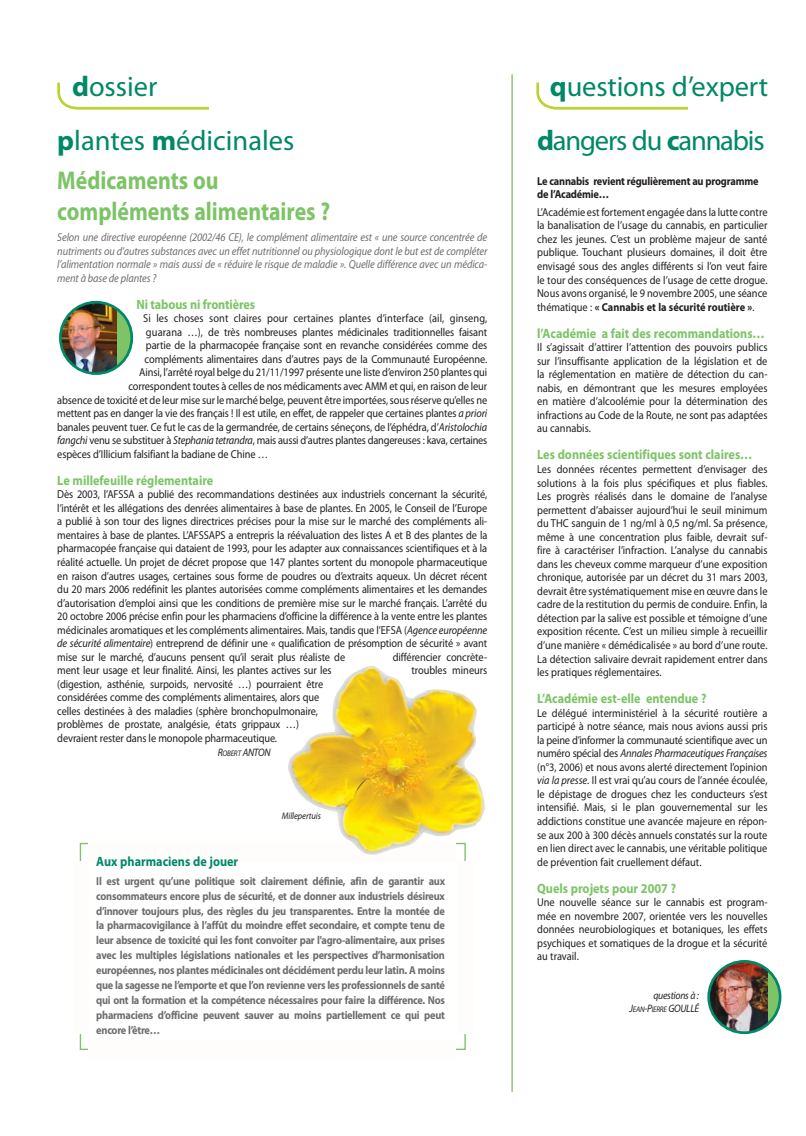
<style>
.page{position:relative;width:806px;height:1136px;background:#fff}
.page>*{position:absolute;margin:0;border:0;box-sizing:border-box;transform-origin:0 0}
.t1{font:28.35px/53.7px "Myriad Pro";letter-spacing:-.025em;color:#008867;text-align:center}
.t2{font:28.35px "Myriad Pro";letter-spacing:-.005em;color:#008867}
.t3{font:700 25.65px/31px "Myriad Pro";color:#7cc466;scale:.85 1}
.t4{font:700 13.5px "Myriad Pro";color:#7cc466;scale:.9 1}
.t5{font:700 13.5px "Myriad Pro";color:#008867;scale:.9 1}
.t6{font:11.55px/13.5px "Myriad Pro";letter-spacing:-.01em;color:#231f20;text-align:justify;scale:.9 1}
.t7{font:700 11.55px/14.9px "Myriad Pro";letter-spacing:-.025em;color:#6d6e70;text-align:justify;scale:.9 1}
.t8{font:italic 11.55px/13.5px "Myriad Pro";letter-spacing:-.01em;color:#6d6e70;text-align:justify;scale:.9 1}
.t9{font:11.55px "Myriad Pro";letter-spacing:.01em;color:#231f20;scale:.9 1}
.t10{font:700 11.55px/13.5px "Myriad Pro";letter-spacing:-.02em;color:#231f20;scale:.9 1}
.t11{font:italic 10.8px/13.5px "Myriad Pro";letter-spacing:-.025em;color:#231f20;text-align:right;scale:.9 1}
.t12{font:italic 9.45px "Myriad Pro";letter-spacing:-.01em;color:#231f20;scale:.9 1}
.s1{font-weight:700}
.s2{font-style:italic}
.s3{font-size:8.1px}
</style>
<div class="page">
<svg style="left:57px;top:83px;width:152px;height:27px"></svg>
<svg style="left:536px;top:83px;width:152px;height:27px"></svg>
<svg style="left:60px;top:302px;width:72px;height:71px"></svg>
<img style="left:60px;top:302px;width:56px;height:71px">
<div style="left:59px;top:301px;width:74px;height:74px;border:3px solid #008867;border-radius:50%"></div>
<img style="left:288px;top:666px;width:197px;height:188px">
<hr style="left:511px;top:74px;width:1px;height:1017px;background:#7cc466">
<svg style="left:708px;top:961px;width:71px;height:71px"></svg>
<img style="left:708px;top:961px;width:58px;height:71px">
<div style="left:707px;top:960px;width:74px;height:74px;border:3px solid #008867;border-radius:50%"></div>
<h1 class="t2" style="left:72px;top:74px;width:87px"><span class="s1">d</span>ossier</h1>
<h1 class="t1" style="left:537px;top:62px;width:232px"><span class="s1">q</span>uestions d’expert <span class="s1">d</span>angers du <span class="s1">c</span>annabis</h1>
<p class="t10" style="left:537px;top:175px;width:247px">Le cannabis revient régulièrement au programme de l’Académie…</p>
<p class="t6" style="left:537px;top:206px;width:257px">L’Académie est fortement engagée dans la lutte contre la banalisation de l’usage du cannabis, en particulier chez les jeunes. C’est un problème majeur de santé publique. Touchant plusieurs domaines, il doit être envisagé sous des angles différents si l’on veut faire le tour des conséquences de l’usage de cette drogue.<br>Nous avons organisé, le 9 novembre 2005, une séance thématique : <span class="s1">« Cannabis et la sécurité routière »</span>.</p>
<p class="t4" style="left:537px;top:327px;width:254px">l’Académie a fait des recommandations…</p>
<p class="t6" style="left:537px;top:341px;width:257px">Il s’agissait d’attirer l’attention des pouvoirs publics sur l’insuffisante application de la législation et de la réglementation en matière de détection du can&shy;nabis, en démontrant que les mesures employées en matière d’alcoolémie pour la détermination des infractions au Code de la Route, ne sont pas adaptées au cannabis.</p>
<p class="t4" style="left:537px;top:449px;width:240px">Les données scientifiques sont claires…</p>
<p class="t6" style="left:537px;top:463px;width:257px">Les données récentes permettent d’envisager des solutions à la fois plus spécifiques et plus fiables.<br>Les progrès réalisés dans le domaine de l’analyse permettent d’abaisser aujourd’hui le seuil minimum du THC sanguin de 1 ng/ml à 0,5 ng/ml. Sa présence, même à une concentration plus faible, devrait suf&shy;fire à caractériser l’infraction. L’analyse du cannabis dans les cheveux comme marqueur d’une exposition chronique, autorisée par un décret du 31 mars 2003, devrait être systématiquement mise en œuvre dans le cadre de la restitution du permis de conduire. Enfin, la détection par la salive est possible et témoigne d’une exposition récente. C’est un milieu simple à recueillir d’une manière « démédicalisée » au bord d’une route.<br>La détection salivaire devrait rapidement entrer dans les pratiques réglementaires.</p>
<p class="t4" style="left:537px;top:692px;width:190px">L’Académie est-elle entendue ?</p>
<p class="t6" style="left:537px;top:707px;width:257px">Le délégué interministériel à la sécurité routière a participé à notre séance, mais nous avions aussi pris la peine d’informer la communauté scientifique avec un numéro spécial des <span class="s2">Annales Pharmaceutiques Françaises </span>(n°3, 2006) et nous avons alerté directement l’opinion <span class="s2">via la presse</span>. Il est vrai qu’au cours de l’année écoulée, le dépistage de drogues chez les conducteurs s’est intensifié. Mais, si le plan gouvernemental sur les addictions constitue une avancée majeure en répon&shy;se aux 200 à 300 décès annuels constatés sur la route en lien direct avec le cannabis, une véritable politique de prévention fait cruellement défaut.</p>
<p class="t4" style="left:537px;top:882px;width:156px">Quels projets pour 2007 ?</p>
<p class="t6" style="left:537px;top:896px;width:257px">Une nouvelle séance sur le cannabis est program&shy;mée en novembre 2007, orientée vers les nouvelles données neurobiologiques et botaniques, les effets psychiques et somatiques de la drogue et la sécurité au travail.</p>
<h1 class="t2" style="left:57px;top:127px;width:238px"><span class="s1">p</span>lantes <span class="s1">m</span>édicinales</h1>
<h2 class="t3" style="left:57px;top:166px;width:322px">Médicaments ou compléments alimentaires ?</h2>
<p class="t8" style="left:57px;top:231px;width:479px">Selon une directive européenne (2002/46 CE), le complément alimentaire est « une source concentrée de nutriments ou d’autres substances avec un effet nutritionnel ou physiologique dont le but est de compléter l’alimentation normale » mais aussi de « réduire le risque de maladie ». Quelle différence avec un médica&shy;ment à base de plantes ?</p>
<p class="t4" style="left:136px;top:298px;width:133px">Ni tabous ni frontières</p>
<p class="t9" style="left:143px;top:313px;width:383px">Si les choses sont claires pour certaines plantes d’interface (ail, ginseng,</p>
<p class="t6" style="left:146px;top:326px;width:380px">guarana …), de très nombreuses plantes médicinales traditionnelles faisant</p>
<p class="t6" style="left:146px;top:339px;width:380px">partie de la pharmacopée française sont en revanche considérées comme des</p>
<p class="t6" style="left:145px;top:353px;width:382px">compléments alimentaires dans d’autres pays de la Communauté Européenne.</p>
<p class="t6" style="left:139px;top:366px;width:388px">Ainsi, l’arrêté royal belge du 21/11/1997 présente une liste d’environ 250 plantes qui</p>
<p class="t6" style="left:128px;top:380px;width:400px">correspondent toutes à celles de nos médicaments avec AMM et qui, en raison de leur</p>
<p class="t6" style="left:57px;top:394px;width:479px">absence de toxicité et de leur mise sur le marché belge, peuvent être importées, sous réserve qu’elles ne</p>
<p class="t6" style="left:57px;top:407px;width:479px">mettent pas en danger la vie des français ! Il est utile, en effet, de rappeler que certaines plantes <span class="s2">a priori</span></p>
<p class="t6" style="left:57px;top:421px;width:479px">banales peuvent tuer. Ce fut le cas de la germandrée, de certains séneçons, de l’éphédra, d’<span class="s2">Aristolochia</span></p>
<p class="t6" style="left:57px;top:434px;width:479px"><span class="s2">fangchi</span> venu se substituer à <span class="s2">Stephania tetrandra</span>, mais aussi d’autres plantes dangereuses : kava, certaines</p>
<p class="t6" style="left:57px;top:448px;width:236px">espèces d’Illicium falsifiant la badiane de Chine …</p>
<p class="t4" style="left:57px;top:474px;width:175px">Le millefeuille réglementaire</p>
<p class="t6" style="left:57px;top:488px;width:479px">Dès 2003, l’AFSSA a publié des recommandations destinées aux industriels concernant la sécurité, l’intérêt et les allégations des denrées alimentaires à base de plantes. En 2005, le Conseil de l’Europe a publié à son tour des lignes directrices précises pour la mise sur le marché des compléments ali&shy;mentaires à base de plantes. L’AFSSAPS a entrepris la réévaluation des listes A et B des plantes de la pharmacopée française qui dataient de 1993, pour les adapter aux connaissances scientifiques et à la réalité actuelle. Un projet de décret propose que 147 plantes sortent du monopole pharmaceutique en raison d’autres usages, certaines sous forme de poudres ou d’extraits aqueux. Un décret récent du 20 mars 2006 redéfinit les plantes autorisées comme compléments alimentaires et les demandes d’autorisation d’emploi ainsi que les conditions de première mise sur le marché français. L’arrêté du 20 octobre 2006 précise enfin pour les pharmaciens d’officine la différence à la vente entre les plantes médicinales aromatiques et les compléments alimentaires. Mais, tandis que l’EFSA (<span class="s2">Agence européenne de sécurité alimentaire</span>) entreprend de définir une « qualification de présomption de sécurité » avant mise sur le marché, d’aucuns pensent qu’il serait plus réaliste de</p>
<p class="t6" style="left:392px;top:651px;width:106px">différencier concrète-</p>
<p class="t6" style="left:57px;top:664px;width:306px">ment leur usage et leur finalité. Ainsi, les plantes actives sur les</p>
<p class="t6" style="left:411px;top:664px;width:86px">troubles mineurs</p>
<p class="t6" style="left:57px;top:678px;width:297px;text-align:left">(digestion, asthénie, surpoids, nervosité …) pourraient être considérées comme des compléments alimentaires, alors que celles destinées à des maladies (sphère bronchopulmonaire, problèmes de prostate, analgésie, états grippaux …) devraient rester dans le monopole pharmaceutique.</p>
<p class="t11" style="left:218px;top:746px;width:60px">R<span class="s3">OBERT</span> ANTON</p>
<p class="t12" style="left:282px;top:811px;width:45px">Millepertuis</p>
<p class="t5" style="left:96px;top:855px;width:159px">Aux pharmaciens de jouer</p>
<p class="t7" style="left:96px;top:874px;width:389px">Il est urgent qu’une politique soit clairement définie, afin de garantir aux consommateurs encore plus de sécurité, et de donner aux industriels désireux d’innover toujours plus, des règles du jeu transparentes. Entre la montée de la pharmacovigilance à l’affût du moindre effet secondaire, et compte tenu de leur absence de toxicité qui les font convoiter par l'agro-alimentaire, aux prises avec les multiples législations nationales et les perspectives d’harmonisation européennes, nos plantes médicinales ont décidément perdu leur latin. A moins que la sagesse ne l’emporte et que l’on revienne vers les professionnels de santé qui ont la formation et la compétence nécessaires pour faire la différence. Nos pharmaciens d’officine peuvent sauver au moins partiellement ce qui peut encore l’être…</p>
<p class="t11" style="left:629px;top:989px;width:79px">questions à :<br>J<span class="s3">EAN</span>-P<span class="s3">IERRE</span> GOULLÉ</p>
</div>
